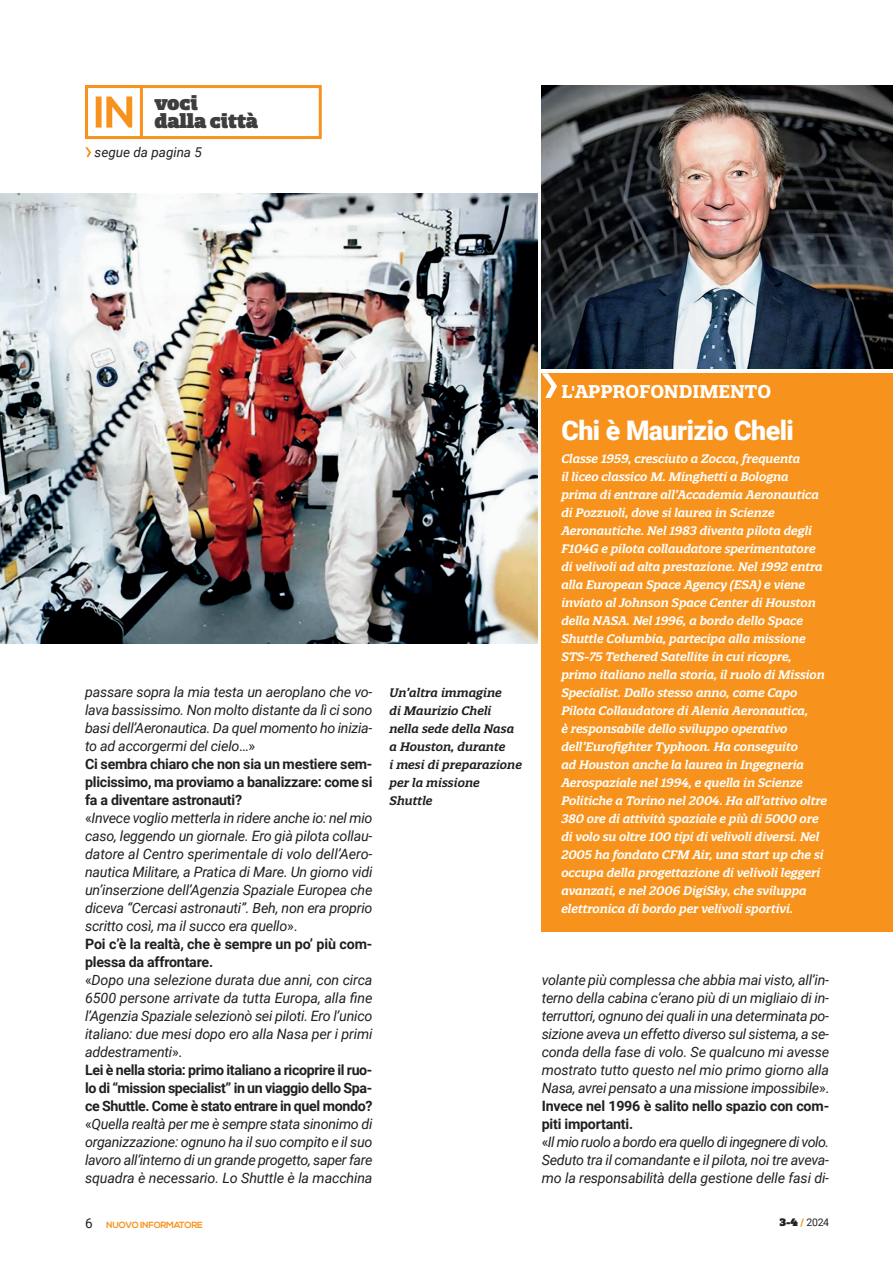
<style>
.page{position:relative;width:893px;height:1263px;background:#fff}
.page>*{position:absolute;margin:0;border:0;box-sizing:border-box;transform-origin:0 0}
.t1{font:900 27px "Roboto";letter-spacing:-.02em;color:#fff}
.t2{font:900 19.5px "Quatro Slab";letter-spacing:-.01em;color:#3e3e3f}
.t3{font:700 18px "Quatro Slab";color:#fff}
.Body_Copy_Capolettera{font:italic 14.25px/18px "Roboto";letter-spacing:-.015em;color:#231f20;text-align:justify}
.Body_Copy_Capolettera-2{font:700 14.25px/18px "Roboto";letter-spacing:-.015em;color:#231f20;text-align:justify}
.t4{font:italic 13.5px "Roboto";color:#231f20}
.t5{font:italic 600 12px/18px "Quatro Slab";letter-spacing:-.01em;color:#fff}
.t6{font:italic 600 12px/18px "Quatro Slab";color:#231f20}
.t7{font:10.5px "Roboto";color:#231f20}
.t8{font:700 9px "Nexa";letter-spacing:-.03em;color:#f7931d}
.s1{font-style:normal}
.s2{font-family:"Roboto";font-weight:400;font-size:13.5px;color:#231f20}
.s3{font-family:"Quatro Slab";font-weight:900}
.s4{font-weight:900;color:#f7931d}
</style>
<div class="page">
<div style="left:85px;top:85px;width:237px;height:54px;background:#fff;border:3px solid #f7931d"></div>
<div style="left:85px;top:85px;width:58px;height:54px;background:#fff;border:3px solid #f7931d"></div>
<svg style="left:96px;top:96px;width:36px;height:32px"></svg>
<svg style="left:85px;top:147px;width:6px;height:10px"></svg>
<div style="left:542px;top:373px;width:351px;height:558px;background:#f7931d"></div>
<svg style="left:542px;top:373px;width:15px;height:25px"></svg>
<img style="left:0;top:193px;width:537px;height:450px">
<img style="left:542px;top:85px;width:351px;height:284px">
<p class="t2" style="left:154px;top:91px;width:45px">voci</p>
<p class="t2" style="left:154px;top:109px;width:105px">dalla città</p>
<p class="t4" style="left:95px;top:143px;width:109px">segue da pagina 5</p>
<p class="Body_Copy_Capolettera" style="left:85px;top:682px;width:289px">passare sopra la mia testa un aeroplano che vo&shy;lava bassissimo. Non molto distante da lì ci sono basi dell’Aeronautica. Da quel momento ho inizia&shy;to ad accorgermi del cielo<span class="s1">…»</span></p>
<p class="Body_Copy_Capolettera-2" style="left:85px;top:754px;width:289px">Ci sembra chiaro che non sia un mestiere sem&shy;plicissimo, ma proviamo a banalizzare: come si fa a diventare astronauti?</p>
<p class="Body_Copy_Capolettera" style="left:85px;top:808px;width:289px"><span class="s1">«</span>Invece voglio metterla in ridere anche io: nel mio caso, leggendo un giornale. Ero già pilota collau&shy;datore al Centro sperimentale di volo dell’Aero&shy;nautica Militare, a Pratica di Mare. Un giorno vidi un’inserzione dell’Agenzia Spaziale Europea che diceva “Cercasi astronauti”. Beh, non era proprio scritto così, ma il succo era quello<span class="s1">».</span></p>
<p class="Body_Copy_Capolettera-2" style="left:85px;top:934px;width:289px">Poi c’è la realtà, che è sempre un po’ più com&shy;plessa da affrontare.</p>
<p class="Body_Copy_Capolettera" style="left:85px;top:970px;width:289px"><span class="s1">«</span>Dopo una selezione durata due anni, con circa 6500 persone arrivate da tutta Europa, alla fine l’Agenzia Spaziale selezionò sei piloti. Ero l’unico italiano: due mesi dopo ero alla Nasa per i primi addestramenti<span class="s1">».</span></p>
<p class="Body_Copy_Capolettera-2" style="left:85px;top:1060px;width:289px">Lei è nella storia: primo italiano a ricoprire il ruo&shy;lo di “mission specialist” in un viaggio dello Spa&shy;ce Shuttle. Come è stato entrare in quel mondo?</p>
<p class="Body_Copy_Capolettera" style="left:85px;top:1114px;width:289px"><span class="s1">«</span>Quella realtà per me è sempre stata sinonimo di organizzazione: ognuno ha il suo compito e il suo lavoro all’interno di un grande progetto, saper fare squadra è necessario. Lo Shuttle è la macchina</p>
<p class="t6" style="left:389px;top:684px;width:114px">Un’altra immagine</p>
<p class="t6" style="left:389px;top:702px;width:103px">di Maurizio Cheli</p>
<p class="t6" style="left:389px;top:720px;width:126px">nella sede della Nasa</p>
<p class="t6" style="left:389px;top:738px;width:118px">a Houston, durante</p>
<p class="t6" style="left:389px;top:756px;width:134px">i mesi di preparazione per la missione<br>Shuttle</p>
<p class="t3" style="left:561px;top:380px;width:211px">L'APPROFONDIMENTO</p>
<p class="t1" style="left:561px;top:412px;width:234px">Chi è Maurizio Cheli</p>
<p class="t5" style="left:561px;top:450px;width:267px">Classe 1959, cresciuto a Zocca, frequenta<br>il liceo classico M. Minghetti a Bologna prima di entrare all’Accademia Aeronautica di Pozzuoli, dove si laurea in Scienze Aeronautiche. Nel 1983 diventa pilota degli F104G e pilota collaudatore sperimentatore di velivoli ad alta prestazione. Nel 1992 entra alla European Space Agency (ESA) e viene inviato al Johnson Space Center di Houston della NASA. Nel 1996, a bordo dello Space Shuttle Columbia, partecipa alla missione STS-75 Tethered Satellite in cui ricopre, primo italiano nella storia, il ruolo di Mission Specialist. Dallo stesso anno, come Capo Pilota Collaudatore di Alenia Aeronautica,<br>è responsabile dello sviluppo operativo dell’Eurofighter Typhoon. Ha conseguito<br>ad Houston anche la laurea in Ingegneria Aerospaziale nel 1994, e quella in Scienze Politiche a Torino nel 2004. Ha all’attivo oltre 380 ore di attività spaziale e più di 5000 ore di volo su oltre 100 tipi di velivoli diversi. Nel 2005 ha fondato CFM Air, una start up che si occupa della progettazione di velivoli leggeri avanzati, e nel 2006 DigiSky, che sviluppa elettronica di bordo per velivoli sportivi.</p>
<p class="Body_Copy_Capolettera" style="left:542px;top:970px;width:289px">volante più complessa che abbia mai visto, all’in&shy;terno della cabina c’erano più di un migliaio di in&shy;terruttori, ognuno dei quali in una determinata po&shy;sizione aveva un effetto diverso sul sistema, a se&shy;conda della fase di volo. Se qualcuno mi avesse mostrato tutto questo nel mio primo giorno alla Nasa, avrei pensato a una missione impossibile<span class="s1">».</span></p>
<p class="Body_Copy_Capolettera-2" style="left:542px;top:1096px;width:289px">Invece nel 1996 è salito nello spazio con com&shy;piti importanti.</p>
<p class="Body_Copy_Capolettera" style="left:542px;top:1132px;width:289px"><span class="s1">«</span>Il mio ruolo a bordo era quello di ingegnere di volo.<br>Seduto tra il comandante e il pilota, noi tre aveva&shy;mo la responsabilità della gestione delle fasi di-</p>
<p class="t8" style="left:85px;top:1220px;width:119px"><span class="s2">6</span> NUOVO INFORMATORE</p>
<p class="t7" style="left:779px;top:1215px;width:51px"><span class="s3">3-4</span> <span class="s4">/</span> 2024</p>
</div>
